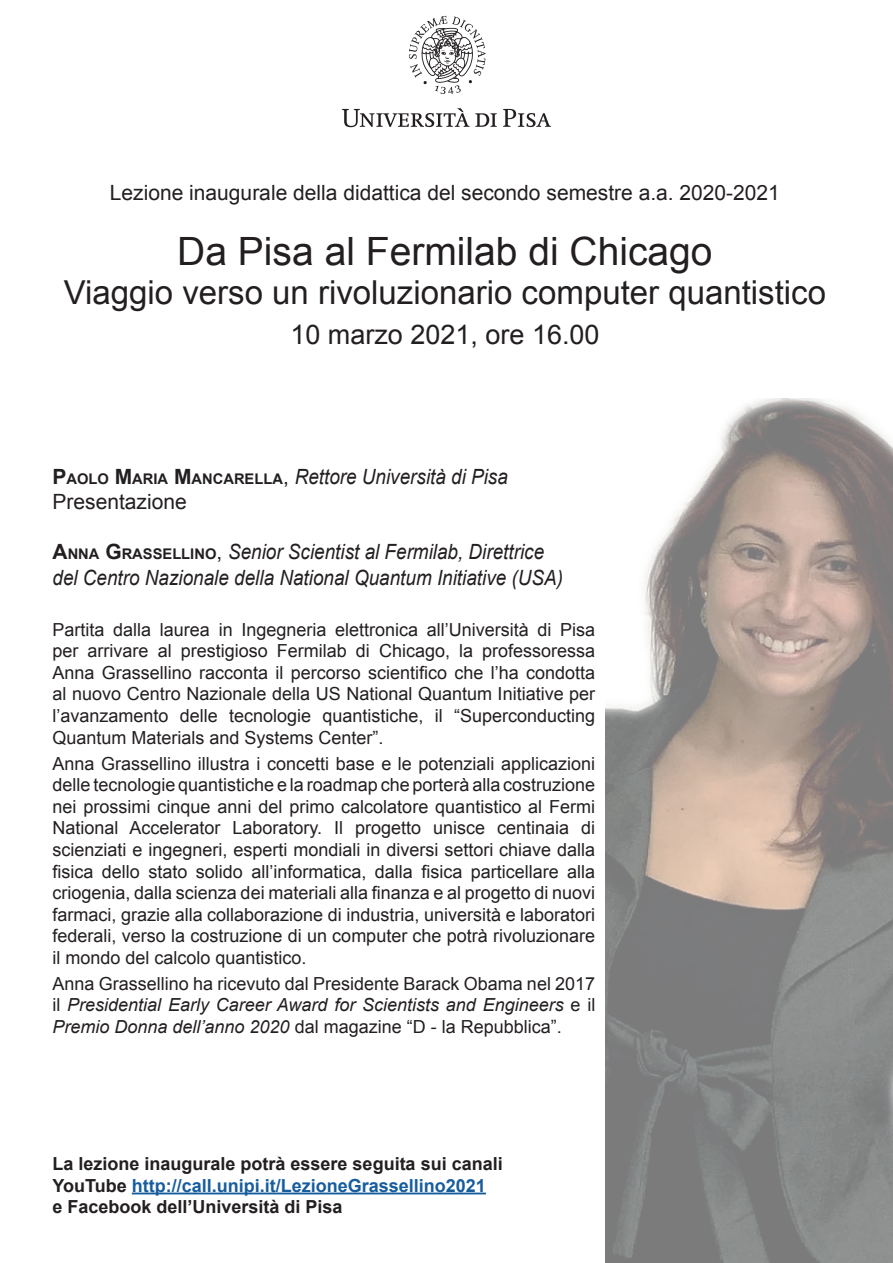
<style>
.page{position:relative;width:893px;height:1263px;background:#fff}
.page>*{position:absolute;margin:0;border:0;box-sizing:border-box;transform-origin:0 0}
.t1{font:39px "Arial";color:#231f20}
.t2{font:33px "Arial";color:#231f20}
.t3{font:27px "Arial";color:#231f20}
.t4{font:italic 21px/25.2px "Arial";color:#231f20;scale:.9 1}
.t5{font:21px "Arial";color:#231f20}
.t6{font:18px/21.6px "Arial";color:#231f20;text-align:justify}
.t7{font:700 18px/21.6px "Arial";color:#231f20}
.s1{font-weight:700;font-style:normal}
.s2{font-weight:700;font-style:normal;font-size:14.7px}
.s3{font-style:normal}
.s4{font-style:italic}
.s5{color:#175d9e}
</style>
<div class="page">
<img style="left:605px;top:398px;width:288px;height:865px">
<svg style="left:503px;top:109px;width:48px;height:18px"></svg>
<svg style="left:342px;top:108px;width:155px;height:19px"></svg>
<svg style="left:409px;top:16px;width:77px;height:78px"></svg>
<hr style="left:132px;top:1192px;width:354px;height:2px;background:#175d9e">
<p class="t5" style="left:110px;top:181px;width:672px">Lezione inaugurale della didattica del secondo semestre a.a. 2020-2021</p>
<h1 class="t1" style="left:177px;top:229px;width:537px">Da Pisa al Fermilab di Chicago</h1>
<h2 class="t2" style="left:64px;top:274px;width:764px">Viaggio verso un rivoluzionario computer quantistico</h2>
<h3 class="t3" style="left:290px;top:319px;width:311px">10 marzo 2021, ore 16.00</h3>
<p class="t4" style="left:53px;top:464px;width:507px"><span class="s1">P</span><span class="s2">AOLO</span> <span class="s1">M</span><span class="s2">ARIA</span> <span class="s1">M</span><span class="s2">ANCARELLA</span><span class="s3">,</span> Rettore Università di Pisa<br><span class="s3">Presentazione</span></p>
<p class="t4" style="left:53px;top:539px;width:569px"><span class="s1">A</span><span class="s2">NNA</span> <span class="s1">G</span><span class="s2">RASSELLINO</span><span class="s3">,</span> Senior Scientist al Fermilab, Direttrice del Centro Nazionale della National Quantum Initiative (USA)</p>
<p class="t6" style="left:53px;top:618px;width:544px">Partita dalla laurea in Ingegneria elettronica all’Università di Pisa per arrivare al prestigioso Fermilab di Chicago, la professoressa Anna Grassellino racconta il percorso scientifico che l’ha condotta al nuovo Centro Nazionale della US National Quantum Initiative per l’avanzamento delle tecnologie quantistiche, il “Superconducting Quantum Materials and Systems Center”.</p>
<p class="t6" style="left:53px;top:752px;width:544px">Anna Grassellino illustra i concetti base e le potenziali applicazioni delle tecnologie quantistiche e la roadmap che porterà alla costruzione nei prossimi cinque anni del primo calcolatore quantistico al Fermi National Accelerator Laboratory. Il progetto unisce centinaia di scienziati e ingegneri, esperti mondiali in diversi settori chiave dalla fisica dello stato solido all’informatica, dalla fisica particellare alla criogenia, dalla scienza dei materiali alla finanza e al progetto di nuovi farmaci, grazie alla collaborazione di industria, università e laboratori federali, verso la costruzione di un computer che potrà rivoluzionare il mondo del calcolo quantistico.</p>
<p class="t6" style="left:53px;top:973px;width:544px">Anna Grassellino ha ricevuto dal Presidente Barack Obama nel 2017 il <span class="s4">Presidential Early Career Award for Scientists and Engineers</span> e il <span class="s4">Premio Donna dell’anno 2020</span> dal magazine “D - la Repubblica”.</p>
<p class="t7" style="left:53px;top:1153px;width:452px">La lezione inaugurale potrà essere seguita sui canali<br>YouTube <span class="s5">http://call.unipi.it/LezioneGrassellino2021<br></span>e Facebook dell’Università di Pisa</p>
</div>
